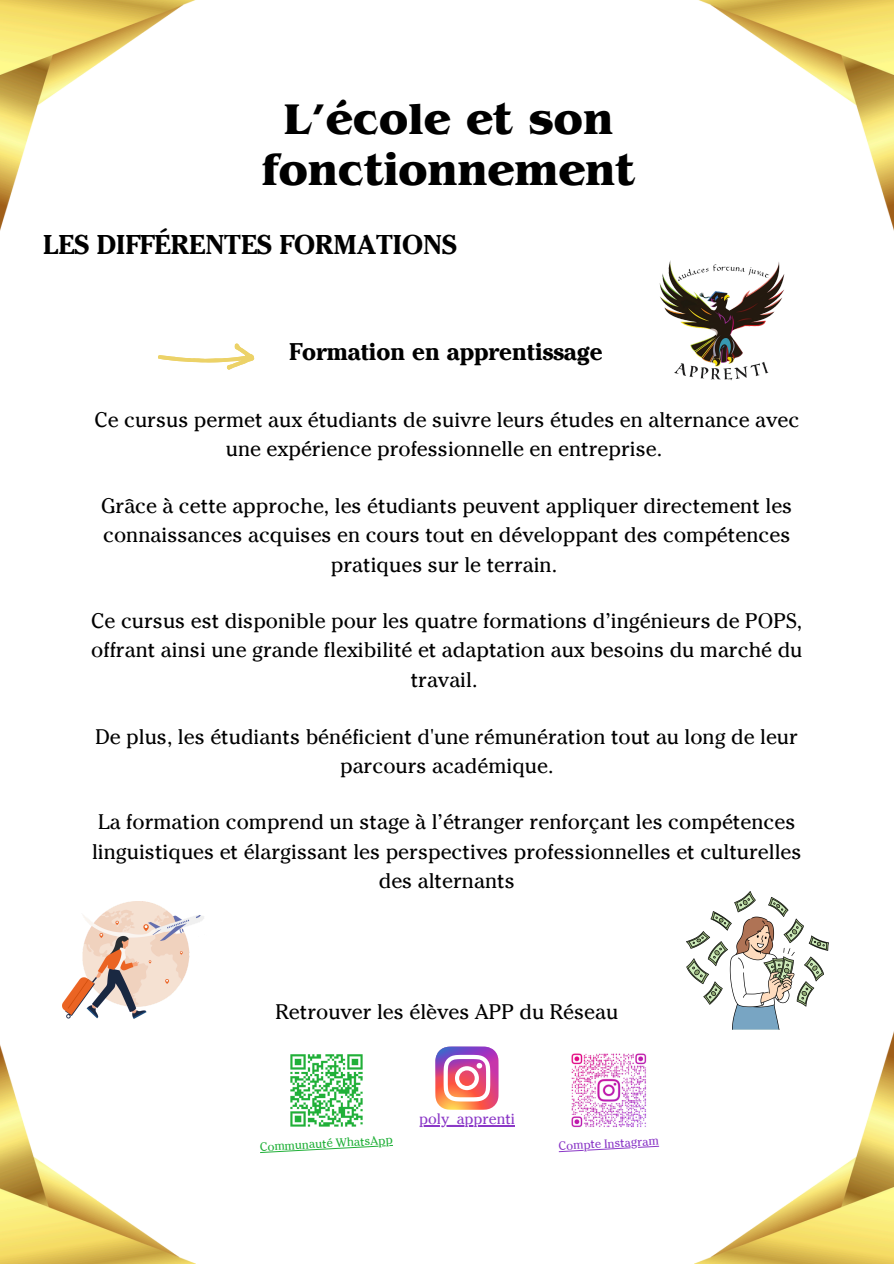
<style>
.page{position:relative;width:894px;height:1264px;background:#fff}
.page>*{position:absolute;margin:0;border:0;box-sizing:border-box;transform-origin:0 0}
.t1{font:700 45px/51.6px "Benguiat Pro ITC";color:#000;text-align:center}
.t2{font:700 27px "Cheltenham Pro";color:#000}
.t3{font:700 24px "Cheltenham Pro";color:#000}
.t4{font:21px/29.2px "Cheltenham Pro";color:#000;text-align:center}
.t5{font:15px "Cheltenham Pro";color:#8b38c7}
.t6{font:12px "Cheltenham Pro";color:#20b038}
.t7{font:12px "Cheltenham Pro";color:#8b38c7}
</style>
<div class="page">
<img style="left:698px;top:0;width:195px;height:227px">
<img style="left:0;top:0;width:196px;height:231px">
<img style="left:696px;top:1029px;width:197px;height:234px">
<img style="left:0;top:1044px;width:194px;height:219px">
<img style="left:659px;top:260px;width:126px;height:121px">
<svg style="left:158px;top:344px;width:96px;height:25px"></svg>
<img style="left:62px;top:901px;width:142px;height:117px">
<img style="left:686px;top:891px;width:141px;height:138px">
<svg style="left:558px;top:1145px;width:101px;height:7px"></svg>
<img style="left:571px;top:1053px;width:76px;height:75px">
<svg style="left:435px;top:1046px;width:63px;height:63px"></svg>
<img style="left:290px;top:1054px;width:73px;height:73px">
<svg style="left:262px;top:1144px;width:131px;height:8px"></svg>
<hr style="left:419px;top:1125px;width:96px;height:1px;background:#8b38c7">
<h5 class="t1" style="left:262px;top:100px;width:374px">L’école et son fonctionnement</h5>
<p class="t2" style="left:43px;top:235px;width:415px">LES DIFFÉRENTES FORMATIONS</p>
<p class="t3" style="left:289px;top:343px;width:315px">Formation en apprentissage</p>
<p class="t4" style="left:94px;top:408px;width:706px">Ce cursus permet aux étudiants de suivre leurs études en alternance avec une expérience professionnelle en entreprise.</p>
<p class="t4" style="left:101px;top:494px;width:692px">Grâce à cette approche, les étudiants peuvent appliquer directement les connaissances acquises en cours tout en développant des compétences pratiques sur le terrain.</p>
<p class="t4" style="left:91px;top:609px;width:712px">Ce cursus est disponible pour les quatre formations d’ingénieurs de POPS, offrant ainsi une grande flexibilité et adaptation aux besoins du marché du travail.</p>
<h4 class="t4" style="left:96px;top:724px;width:703px">De plus, les étudiants bénéficient d'une rémunération tout au long de leur parcours académique.</h4>
<p class="t4" style="left:92px;top:810px;width:710px">La formation comprend un stage à l’étranger renforçant les compétences linguistiques et élargissant les perspectives professionnelles et culturelles des alternants</p>
<h4 class="t4" style="left:275px;top:1000px;width:344px">Retrouver les élèves APP du Réseau</h4>
<h4 class="t6" style="left:259px;top:1142px;width:134px;rotate:-3deg">Communauté WhatsApp</h4>
<p class="t5" style="left:419px;top:1113px;width:97px">poly_apprenti</p>
<h4 class="t7" style="left:558px;top:1141px;width:102px;rotate:-3deg">Compte Instagram</h4>
</div>
